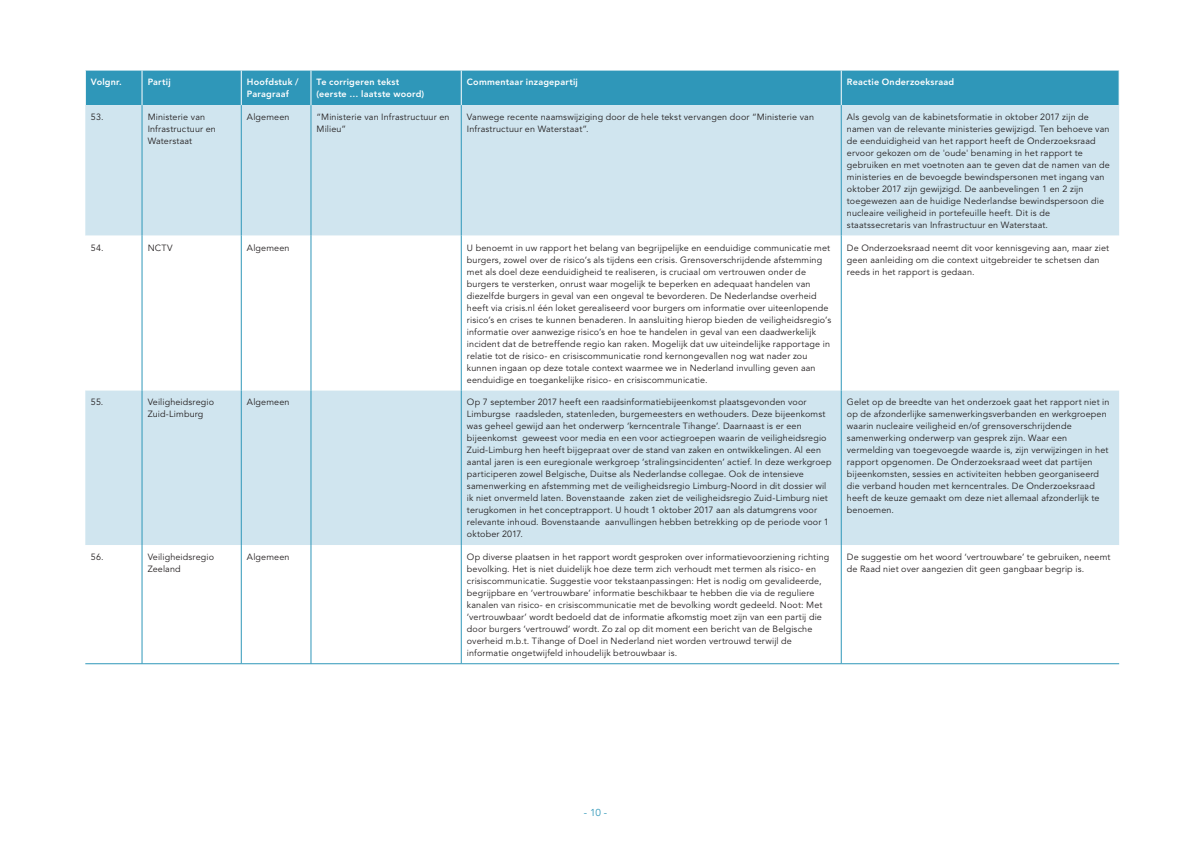
<style>
.page{position:relative;width:1191px;height:842px;background:#fff}
.page>*{position:absolute;margin:0;border:0;box-sizing:border-box;transform-origin:0 0}
.t1{font:10px "Avenir LT Std";color:#2f97b9}
.Tabel_bodytekst{font:9px/12px "Avenir LT Std";letter-spacing:.015em;color:#231f20}
.Tabel-kop{font:800 9px/12px "Avenir LT Std";letter-spacing:.02em;color:#fff}
</style>
<div class="page">
<div style="left:86px;top:71px;width:1032px;height:34px;background:#2f97b9"></div>
<div style="left:85px;top:105px;width:1034px;height:131px;background:#d0e5ef"></div>
<svg style="left:85px;top:236px;width:1034px;height:427px"></svg>
<hr style="left:142px;top:71px;width:1px;height:34px;background:#fff">
<hr style="left:241px;top:71px;width:1px;height:34px;background:#fff">
<hr style="left:311px;top:71px;width:1px;height:34px;background:#fff">
<hr style="left:461px;top:71px;width:1px;height:34px;background:#fff">
<hr style="left:841px;top:71px;width:1px;height:34px;background:#fff">
<hr style="left:142px;top:105px;width:1px;height:131px;background:#2f97b9">
<hr style="left:241px;top:105px;width:1px;height:131px;background:#2f97b9">
<hr style="left:311px;top:105px;width:1px;height:131px;background:#2f97b9">
<hr style="left:461px;top:105px;width:1px;height:131px;background:#2f97b9">
<hr style="left:841px;top:105px;width:1px;height:131px;background:#2f97b9">
<hr style="left:142px;top:236px;width:1px;height:154px;background:#2f97b9">
<hr style="left:241px;top:236px;width:1px;height:154px;background:#2f97b9">
<hr style="left:311px;top:236px;width:1px;height:154px;background:#2f97b9">
<hr style="left:461px;top:236px;width:1px;height:154px;background:#2f97b9">
<hr style="left:841px;top:236px;width:1px;height:154px;background:#2f97b9">
<hr style="left:142px;top:390px;width:1px;height:155px;background:#2f97b9">
<hr style="left:241px;top:390px;width:1px;height:155px;background:#2f97b9">
<hr style="left:311px;top:390px;width:1px;height:155px;background:#2f97b9">
<hr style="left:461px;top:390px;width:1px;height:155px;background:#2f97b9">
<hr style="left:841px;top:390px;width:1px;height:155px;background:#2f97b9">
<hr style="left:142px;top:545px;width:1px;height:119px;background:#2f97b9">
<hr style="left:241px;top:545px;width:1px;height:119px;background:#2f97b9">
<hr style="left:311px;top:545px;width:1px;height:119px;background:#2f97b9">
<hr style="left:461px;top:545px;width:1px;height:119px;background:#2f97b9">
<hr style="left:841px;top:545px;width:1px;height:119px;background:#2f97b9">
<hr style="left:85px;top:663px;width:57px;height:1px;background:#2f97b9">
<hr style="left:142px;top:663px;width:99px;height:1px;background:#2f97b9">
<hr style="left:241px;top:663px;width:70px;height:1px;background:#2f97b9">
<hr style="left:311px;top:663px;width:150px;height:1px;background:#2f97b9">
<hr style="left:461px;top:663px;width:380px;height:1px;background:#2f97b9">
<hr style="left:841px;top:663px;width:278px;height:1px;background:#2f97b9">
<p class="Tabel-kop" style="left:91px;top:76px;width:32px">Volgnr.</p>
<p class="Tabel-kop" style="left:148px;top:76px;width:25px">Partij</p>
<p class="Tabel-kop" style="left:247px;top:76px;width:53px">Hoofdstuk /<br>Paragraaf</p>
<p class="Tabel-kop" style="left:317px;top:76px;width:109px">Te corrigeren tekst (eerste … laatste woord)</p>
<p class="Tabel-kop" style="left:467px;top:76px;width:112px">Commentaar inzagepartij</p>
<p class="Tabel-kop" style="left:847px;top:76px;width:109px">Reactie Onderzoeksraad</p>
<p class="Tabel_bodytekst" style="left:91px;top:111px;width:14px">53.</p>
<p class="Tabel_bodytekst" style="left:148px;top:111px;width:70px">Ministerie van<br>Infrastructuur en<br>Waterstaat</p>
<p class="Tabel_bodytekst" style="left:247px;top:111px;width:44px">Algemeen</p>
<p class="Tabel_bodytekst" style="left:317px;top:111px;width:134px">“Ministerie van Infrastructuur en<br>Milieu”</p>
<p class="Tabel_bodytekst" style="left:467px;top:111px;width:349px">Vanwege recente naamswijziging door de hele tekst vervangen door “Ministerie van<br>Infrastructuur en Waterstaat”.</p>
<p class="Tabel_bodytekst" style="left:847px;top:111px;width:264px">Als gevolg van de kabinetsformatie in oktober 2017 zijn de namen van de relevante ministeries gewijzigd. Ten behoeve van de eenduidigheid van het rapport heeft de Onderzoeksraad ervoor gekozen om de 'oude' benaming in het rapport te gebruiken en met voetnoten aan te geven dat de namen van de ministeries en de bevoegde bewindspersonen met ingang van oktober 2017 zijn gewijzigd. De aanbevelingen 1 en 2 zijn toegewezen aan de huidige Nederlandse bewindspersoon die nucleaire veiligheid in portefeuille heeft. Dit is de staatssecretaris van Infrastructuur en Waterstaat.</p>
<p class="Tabel_bodytekst" style="left:91px;top:242px;width:14px">54.</p>
<p class="Tabel_bodytekst" style="left:148px;top:242px;width:26px">NCTV</p>
<p class="Tabel_bodytekst" style="left:247px;top:242px;width:44px">Algemeen</p>
<p class="Tabel_bodytekst" style="left:467px;top:242px;width:366px">U benoemt in uw rapport het belang van begrijpelijke en eenduidige communicatie met burgers, zowel over de risico’s als tijdens een crisis. Grensoverschrijdende afstemming met als doel deze eenduidigheid te realiseren, is cruciaal om vertrouwen onder de burgers te versterken, onrust waar mogelijk te beperken en adequaat handelen van diezelfde burgers in geval van een ongeval te bevorderen. De Nederlandse overheid heeft via crisis.nl één loket gerealiseerd voor burgers om informatie over uiteenlopende risico’s en crises te kunnen benaderen. In aansluiting hierop bieden de veiligheidsregio’s informatie over aanwezige risico’s en hoe te handelen in geval van een daadwerkelijk incident dat de betreffende regio kan raken. Mogelijk dat uw uiteindelijke rapportage in relatie tot de risico- en crisiscommunicatie rond kernongevallen nog wat nader zou kunnen ingaan op deze totale context waarmee we in Nederland invulling geven aan eenduidige en toegankelijke risico- en crisiscommunicatie.</p>
<p class="Tabel_bodytekst" style="left:847px;top:242px;width:264px">De Onderzoeksraad neemt dit voor kennisgeving aan, maar ziet geen aanleiding om die context uitgebreider te schetsen dan reeds in het rapport is gedaan.</p>
<p class="Tabel_bodytekst" style="left:91px;top:396px;width:14px">55.</p>
<p class="Tabel_bodytekst" style="left:148px;top:396px;width:68px">Veiligheidsregio<br>Zuid-Limburg</p>
<p class="Tabel_bodytekst" style="left:247px;top:396px;width:44px">Algemeen</p>
<p class="Tabel_bodytekst" style="left:467px;top:396px;width:366px">Op 7 september 2017 heeft een raadsinformatiebijeenkomst plaatsgevonden voor Limburgse raadsleden, statenleden, burgemeesters en wethouders. Deze bijeenkomst was geheel gewijd aan het onderwerp ‘kerncentrale Tihange’. Daarnaast is er een bijeenkomst geweest voor media en een voor actiegroepen waarin de veiligheidsregio Zuid-Limburg hen heeft bijgepraat over de stand van zaken en ontwikkelingen. Al een aantal jaren is een euregionale werkgroep ‘stralingsincidenten’ actief. In deze werkgroep participeren zowel Belgische, Duitse als Nederlandse collegae. Ook de intensieve samenwerking en afstemming met de veiligheidsregio Limburg-Noord in dit dossier wil ik niet onvermeld laten. Bovenstaande zaken ziet de veiligheidsregio Zuid-Limburg niet terugkomen in het conceptrapport. U houdt 1 oktober 2017 aan als datumgrens voor relevante inhoud. Bovenstaande aanvullingen hebben betrekking op de periode voor 1 oktober 2017.</p>
<p class="Tabel_bodytekst" style="left:847px;top:396px;width:264px">Gelet op de breedte van het onderzoek gaat het rapport niet in op de afzonderlijke samenwerkingsverbanden en werkgroepen waarin nucleaire veiligheid en/of grensoverschrijdende samenwerking onderwerp van gesprek zijn. Waar een vermelding van toegevoegde waarde is, zijn verwijzingen in het rapport opgenomen. De Onderzoeksraad weet dat partijen bijeenkomsten, sessies en activiteiten hebben georganiseerd die verband houden met kerncentrales. De Onderzoeksraad heeft de keuze gemaakt om deze niet allemaal afzonderlijk te benoemen.</p>
<p class="Tabel_bodytekst" style="left:91px;top:551px;width:14px">56.</p>
<p class="Tabel_bodytekst" style="left:148px;top:551px;width:68px">Veiligheidsregio<br>Zeeland</p>
<p class="Tabel_bodytekst" style="left:247px;top:551px;width:44px">Algemeen</p>
<p class="Tabel_bodytekst" style="left:467px;top:551px;width:364px">Op diverse plaatsen in het rapport wordt gesproken over informatievoorziening richting bevolking. Het is niet duidelijk hoe deze term zich verhoudt met termen als risico- en crisiscommunicatie. Suggestie voor tekstaanpassingen: Het is nodig om gevalideerde, begrijpbare en ‘vertrouwbare’ informatie beschikbaar te hebben die via de reguliere kanalen van risico- en crisiscommunicatie met de bevolking wordt gedeeld. Noot: Met ‘vertrouwbaar’ wordt bedoeld dat de informatie afkomstig moet zijn van een partij die door burgers ‘vertrouwd’ wordt. Zo zal op dit moment een bericht van de Belgische overheid m.b.t. Tihange of Doel in Nederland niet worden vertrouwd terwijl de informatie ongetwijfeld inhoudelijk betrouwbaar is.</p>
<p class="Tabel_bodytekst" style="left:847px;top:551px;width:265px">De suggestie om het woord ‘vertrouwbare’ te gebruiken, neemt de Raad niet over aangezien dit geen gangbaar begrip is.</p>
<p class="t1" style="left:584px;top:807px;width:25px">- 10 -</p>
</div>
